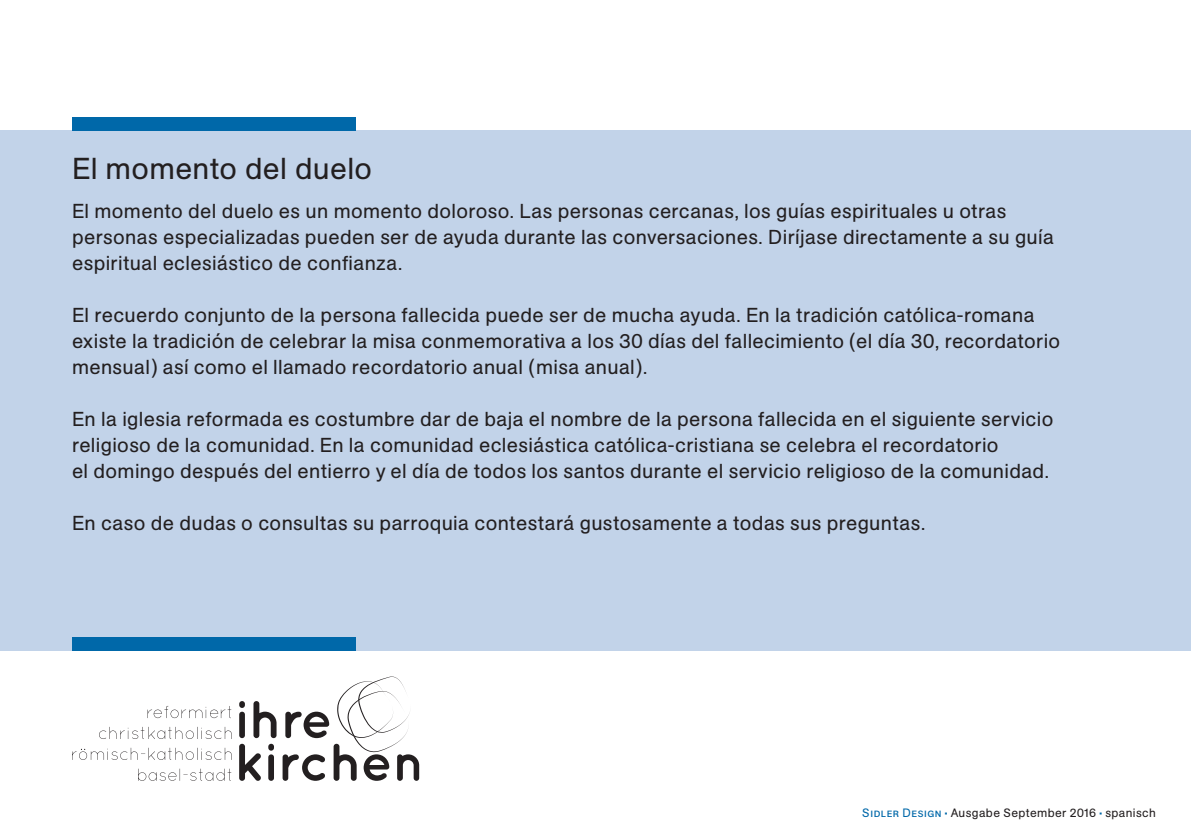
<style>
.page{position:relative;width:1191px;height:840px;background:#fff}
.page>*{position:absolute;margin:0;border:0;box-sizing:border-box;transform-origin:0 0}
.t1{font:30px "AG Book Pro";letter-spacing:.01em;color:#231f20}
.t2{font:20px/26px "AG Book Pro";letter-spacing:.02em;color:#231f20}
.t3{font:12px "AG Book Pro";letter-spacing:.03em;color:#231f20}
.s1{color:#0068a9}
</style>
<div class="page">
<div style="left:0;top:130px;width:1191px;height:520px;background:#c2d3e9"></div>
<svg style="left:239px;top:743px;width:22px;height:37px"></svg>
<div style="left:268px;top:754px;width:6px;height:26px;background:#231f20;border-radius:3px"></div>
<div style="left:268px;top:743px;width:6px;height:7px;background:#231f20;border-radius:3px"></div>
<svg style="left:147px;top:706px;width:84px;height:11px"></svg>
<svg style="left:99px;top:726px;width:133px;height:12px"></svg>
<svg style="left:72px;top:747px;width:160px;height:12px"></svg>
<svg style="left:138px;top:768px;width:93px;height:12px"></svg>
<div style="left:239px;top:711px;width:6px;height:26px;background:#231f20;border-radius:3px"></div>
<svg style="left:239px;top:700px;width:6px;height:7px"></svg>
<svg style="left:253px;top:701px;width:23px;height:36px"></svg>
<svg style="left:282px;top:676px;width:137px;height:104px"></svg>
<div style="left:72px;top:117px;width:283px;height:13px;background:#0068a9"></div>
<div style="left:72px;top:637px;width:283px;height:13px;background:#0068a9"></div>
<h1 class="t1" style="left:72px;top:149px;width:301px">El momento del duelo</h1>
<p class="t2" style="left:72px;top:197px;width:983px">El momento del duelo es un momento doloroso. Las personas cercanas, los guías espirituales u otras personas especializadas pueden ser de ayuda durante las conversaciones. Diríjase directamente a su guía espiritual eclesiástico de confianza.</p>
<p class="t2" style="left:72px;top:301px;width:989px">El recuerdo conjunto de la persona fallecida puede ser de mucha ayuda. En la tradición católica-romana existe la tradición de celebrar la misa conmemorativa a los 30 días del fallecimiento (el día 30, recordatorio mensual) así como el llamado recordatorio anual (misa anual).</p>
<p class="t2" style="left:72px;top:405px;width:983px">En la iglesia reformada es costumbre dar de baja el nombre de la persona fallecida en el siguiente servicio religioso de la comunidad. En la comunidad eclesiástica católica-cristiana se celebra el recordatorio<br>el domingo después del entierro y el día de todos los santos durante el servicio religioso de la comunidad.</p>
<p class="t2" style="left:72px;top:509px;width:854px">En caso de dudas o consultas su parroquia contestará gustosamente a todas sus preguntas.</p>
<p class="t3" style="left:862px;top:804px;width:295px"><span class="s1">Sidler Design •</span> Ausgabe September 2016 <span class="s1">•</span> spanisch</p>
</div>
